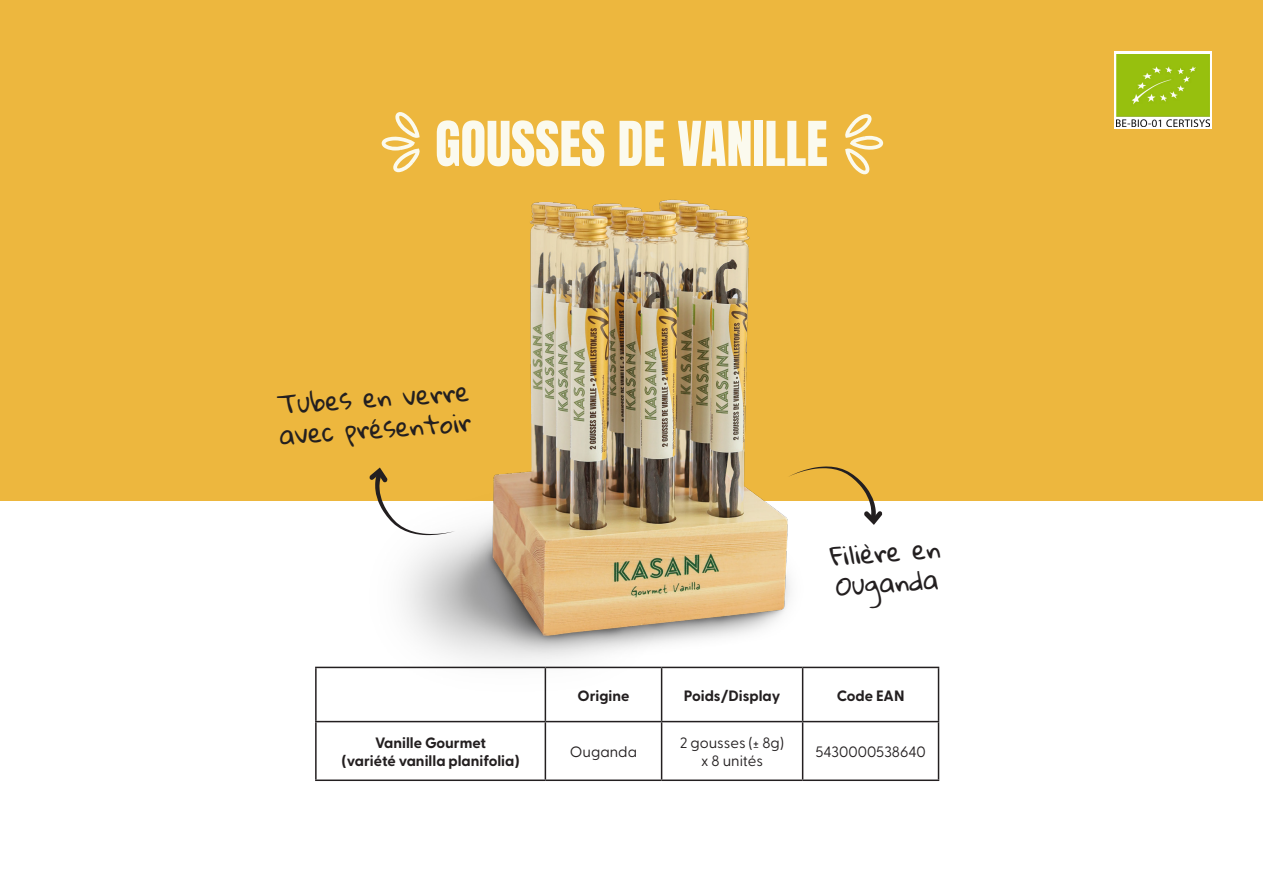
<style>
.page{position:relative;width:1263px;height:893px;background:#fff}
.page>*{position:absolute;margin:0;border:0;box-sizing:border-box;transform-origin:0 0}
.t1{font:52.5px "Anton";color:#fbfaee}
.t2{font:25.5px/30.6px "Gloria Hallelujah";color:#231f20}
.t3{font:700 15px/18px "Greycliff CF";color:#231f20;text-align:center}
.t4{font:15px "Greycliff CF";color:#231f20}
</style>
<div class="page">
<div style="left:0;top:0;width:1263px;height:500px;background:#edb73e"></div>
<div style="left:1114px;top:51px;width:98px;height:78px;background:#fff"></div>
<hr style="left:315px;top:667px;width:230px;height:1px;background:#231f20">
<hr style="left:315px;top:668px;width:2px;height:53px;background:#231f20">
<hr style="left:545px;top:668px;width:1px;height:53px;background:#231f20">
<hr style="left:661px;top:668px;width:1px;height:53px;background:#231f20">
<hr style="left:803px;top:667px;width:136px;height:1px;background:#231f20">
<hr style="left:802px;top:668px;width:1px;height:53px;background:#231f20">
<hr style="left:938px;top:668px;width:1px;height:53px;background:#231f20">
<hr style="left:315px;top:721px;width:230px;height:1px;background:#231f20">
<hr style="left:315px;top:722px;width:2px;height:57px;background:#231f20">
<hr style="left:545px;top:721px;width:117px;height:1px;background:#231f20">
<hr style="left:545px;top:722px;width:1px;height:57px;background:#231f20">
<hr style="left:662px;top:721px;width:141px;height:1px;background:#231f20">
<hr style="left:661px;top:722px;width:1px;height:57px;background:#231f20">
<hr style="left:803px;top:721px;width:136px;height:1px;background:#231f20">
<hr style="left:802px;top:722px;width:1px;height:57px;background:#231f20">
<hr style="left:938px;top:722px;width:1px;height:57px;background:#231f20">
<hr style="left:315px;top:779px;width:230px;height:2px;background:#231f20">
<hr style="left:545px;top:779px;width:117px;height:2px;background:#231f20">
<hr style="left:662px;top:779px;width:141px;height:2px;background:#231f20">
<hr style="left:803px;top:779px;width:136px;height:2px;background:#231f20">
<img style="left:1116px;top:54px;width:94px;height:72px">
<svg style="left:864px;top:484px;width:18px;height:41px"></svg>
<svg style="left:382px;top:112px;width:38px;height:60px"></svg>
<svg style="left:845px;top:114px;width:38px;height:61px"></svg>
<img style="left:338px;top:199px;width:526px;height:492px">
<p class="t1" style="left:435px;top:117px;width:394px">GOUSSES DE VANILLE</p>
<p class="t2" style="left:276px;top:390px;width:194px;rotate:-4deg">Tubes en verre avec présentoir</p>
<p class="t2" style="left:829px;top:542px;width:112px;rotate:-4deg">Filière en</p>
<p class="t2" style="left:835px;top:572px;width:104px;rotate:-4deg">Ouganda</p>
<p class="t3" style="left:577px;top:687px;width:54px">Origine</p>
<p class="t3" style="left:684px;top:687px;width:98px">Poids/Display</p>
<p class="t3" style="left:837px;top:687px;width:69px">Code EAN</p>
<p class="t3" style="left:342px;top:734px;width:180px">Vanille Gourmet<br>(variété vanilla planifolia)</p>
<p class="t4" style="left:570px;top:743px;width:69px">Ouganda</p>
<p class="t4" style="left:680px;top:734px;width:106px">2 gousses (± 8g)</p>
<p class="t4" style="left:701px;top:752px;width:63px">x 8 unités</p>
<p class="t4" style="left:815px;top:743px;width:112px">5430000538640</p>
</div>
